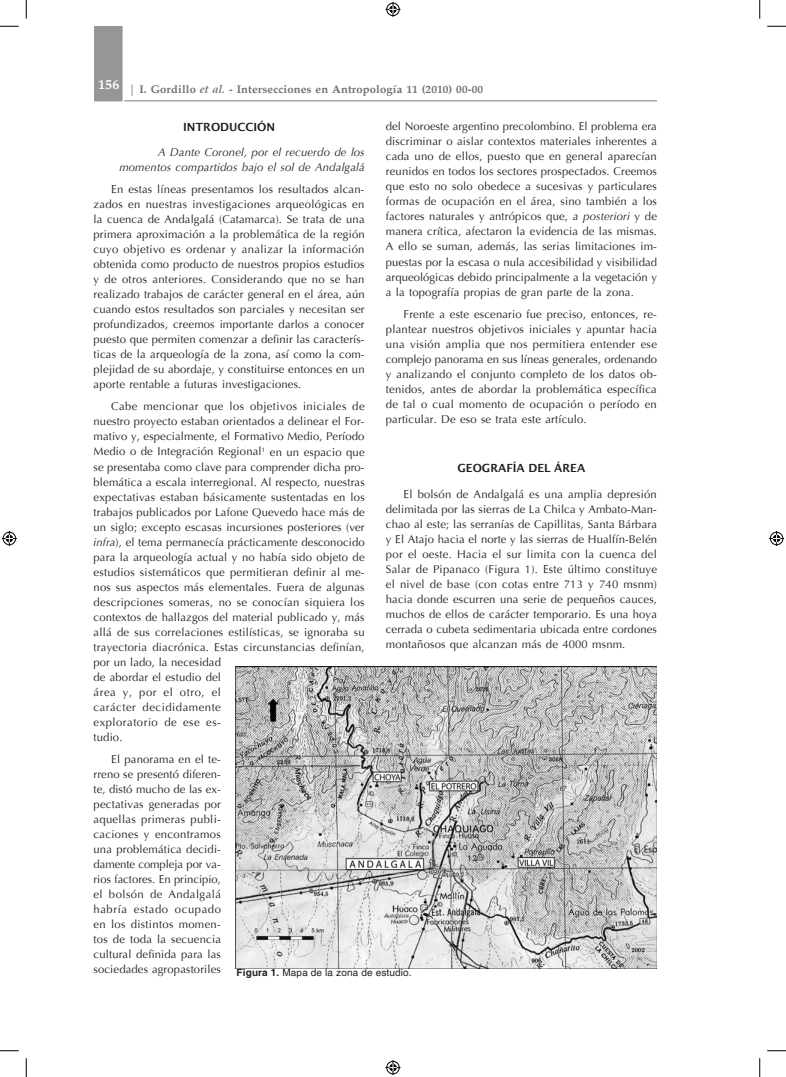
<style>
.page{position:relative;width:786px;height:1077px;background:#fff}
.page>*{position:absolute;margin:0;border:0;box-sizing:border-box;transform-origin:0 0}
.t1{font:700 13.75px "Palatino";color:#fff}
.texto_comun{font:11.25px/15px "Optima";letter-spacing:.015em;color:#231f20;text-align:justify}
.texto_comun-2{font:italic 11.25px/15px "Optima";letter-spacing:.015em;color:#231f20;text-align:right}
.t2{font:700 11.25px "Palatino";letter-spacing:.01em;color:#697176}
._1_1_titulo{font:600 11.25px "Lucida Sans";color:#231f20}
.Pie{font:10px "Helvetica";letter-spacing:.015em;color:#231f20}
.s1{color:#969696}
.s2{font-family:"Zapf Calligraphic 801 BT";font-style:italic}
.s3{font-style:italic}
.s4{font-weight:700}
</style>
<div class="page">
<hr style="left:124px;top:100px;width:533px;height:1px;background:#969696">
<div style="left:94px;top:26px;width:29px;height:75px;background:#969696"></div>
<img style="left:235px;top:666px;width:422px;height:302px">
<svg style="left:0;top:25px;width:19px;height:2px"></svg>
<svg style="left:767px;top:25px;width:19px;height:2px"></svg>
<svg style="left:0;top:1050px;width:19px;height:1px"></svg>
<svg style="left:767px;top:1050px;width:19px;height:1px"></svg>
<svg style="left:25px;top:0;width:2px;height:19px"></svg>
<svg style="left:25px;top:1058px;width:2px;height:19px"></svg>
<svg style="left:759px;top:0;width:1px;height:19px"></svg>
<svg style="left:759px;top:1058px;width:1px;height:19px"></svg>
<svg style="left:385px;top:2px;width:15px;height:15px"></svg>
<svg style="left:385px;top:1060px;width:15px;height:15px"></svg>
<svg style="left:2px;top:531px;width:15px;height:15px"></svg>
<svg style="left:769px;top:531px;width:15px;height:15px"></svg>
<p class="t1" style="left:98px;top:77px;width:22px">156</p>
<p class="t2" style="left:129px;top:83px;width:356px"><span class="s1">|</span> I. Gordillo <span class="s2">et al.</span> - Intersecciones en Antropología 11 (2010) 00-00</p>
<p class="_1_1_titulo" style="left:183px;top:120px;width:92px">INTRODUCCIÓN</p>
<p class="texto_comun-2" style="left:119px;top:145px;width:247px">A Dante Coronel, por el recuerdo de los momentos compartidos bajo el sol de Andalgalá</p>
<p class="texto_comun" style="left:94px;top:182px;width:273px;text-indent:18px">En estas líneas presentamos los resultados alcan&shy;zados en nuestras investigaciones arqueológicas en la cuenca de Andalgalá (Catamarca). Se trata de una primera aproximación a la problemática de la región cuyo objetivo es ordenar y analizar la información obtenida como producto de nuestros propios estudios y de otros anteriores. Considerando que no se han realizado trabajos de carácter general en el área, aún cuando estos resultados son parciales y necesitan ser profundizados, creemos importante darlos a conocer puesto que permiten comenzar a definir las caracterís&shy;ticas de la arqueología de la zona, así como la com&shy;plejidad de su abordaje, y constituirse entonces en un aporte rentable a futuras investigaciones.</p>
<p class="texto_comun" style="left:94px;top:399px;width:273px;text-align:left;text-indent:18px">Cabe mencionar que los objetivos iniciales de nuestro proyecto estaban orientados a delinear el For&shy;mativo y, especialmente, el Formativo Medio, Período Medio o de Integración Regional<sup>1</sup> en un espacio que se presentaba como clave para comprender dicha pro&shy;blemática a escala interregional. Al respecto, nuestras expectativas estaban básicamente sustentadas en los trabajos publicados por Lafone Quevedo hace más de un siglo; excepto escasas incursiones posteriores (ver <span class="s3">infra</span>), el tema permanecía prácticamente desconocido para la arqueología actual y no había sido objeto de estudios sistemáticos que permitieran definir al me&shy;nos sus aspectos más elementales. Fuera de algunas descripciones someras, no se conocían siquiera los contextos de hallazgos del material publicado y, más allá de sus correlaciones estilísticas, se ignoraba su trayectoria diacrónica. Estas circunstancias definían, por un lado, la necesidad<br>de abordar el estudio del<br>área y, por el otro, el<br>carácter decididamente<br>exploratorio de ese es-<br>tudio.</p>
<p class="texto_comun" style="left:94px;top:751px;width:129px;text-indent:18px">El panorama en el te&shy;rreno se presentó diferen&shy;te, distó mucho de las ex&shy;pectativas generadas por aquellas primeras publi&shy;caciones y encontramos una problemática decidi&shy;damente compleja por va&shy;rios factores. En principio, el bolsón de Andalgalá habría estado ocupado en los distintos momen&shy;tos de toda la secuencia cultural definida para las sociedades agropastoriles</p>
<p class="texto_comun" style="left:386px;top:119px;width:273px">del Noroeste argentino precolombino. El problema era discriminar o aislar contextos materiales inherentes a cada uno de ellos, puesto que en general aparecían reunidos en todos los sectores prospectados. Creemos que esto no solo obedece a sucesivas y particulares formas de ocupación en el área, sino también a los factores naturales y antrópicos que, <span class="s3">a posteriori</span> y de manera crítica, afectaron la evidencia de las mismas.<br>A ello se suman, además, las serias limitaciones im&shy;puestas por la escasa o nula accesibilidad y visibilidad arqueológicas debido principalmente a la vegetación y a la topografía propias de gran parte de la zona.</p>
<p class="texto_comun" style="left:386px;top:306px;width:273px;text-indent:18px">Frente a este escenario fue preciso, entonces, re&shy;plantear nuestros objetivos iniciales y apuntar hacia una visión amplia que nos permitiera entender ese complejo panorama en sus líneas generales, ordenando y analizando el conjunto completo de los datos ob&shy;tenidos, antes de abordar la problemática específica de tal o cual momento de ocupación o período en particular. De eso se trata este artículo.</p>
<p class="_1_1_titulo" style="left:458px;top:462px;width:129px">GEOGRAFÍA DEL ÁREA</p>
<p class="texto_comun" style="left:386px;top:487px;width:273px;text-indent:18px">El bolsón de Andalgalá es una amplia depresión delimitada por las sierras de La Chilca y Ambato-Man&shy;chao al este; las serranías de Capillitas, Santa Bárbara y El Atajo hacia el norte y las sierras de Hualfín-Belén por el oeste. Hacia el sur limita con la cuenca del Salar de Pipanaco (Figura 1). Este último constituye el nivel de base (con cotas entre 713 y 740 msnm) hacia donde escurren una serie de pequeños cauces, muchos de ellos de carácter temporario. Es una hoya cerrada o cubeta sedimentaria ubicada entre cordones montañosos que alcanzan más de 4000 msnm.</p>
<p class="Pie" style="left:237px;top:966px;width:177px"><span class="s4">Figura 1.</span> Mapa de la zona de estudio.</p>
</div>
